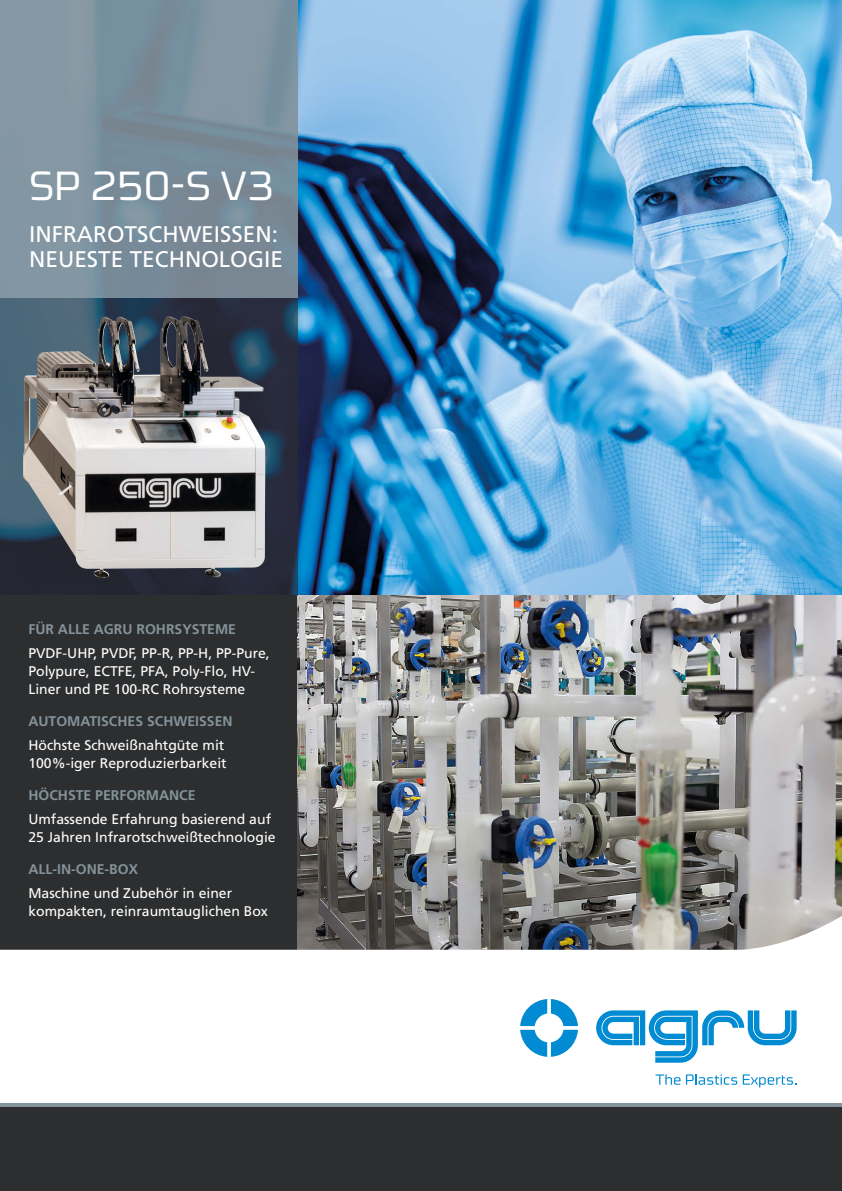
<style>
.page{position:relative;width:842px;height:1191px;background:#fff}
.page>*{position:absolute;margin:0;border:0;box-sizing:border-box;transform-origin:0 0}
.t1{font:300 41.1px "Cube Pro";letter-spacing:.005em;color:#fff}
.t2{font:22.6px/24.7px "Frutiger LT Std";color:#fff}
.t3{font:14px/18px "Frutiger LT Std";color:#fff}
.t4{font:700 14px "Frutiger LT Std";color:#83929b}
</style>
<div class="page">
<img style="left:298px;top:0;width:544px;height:595px">
<div style="left:0;top:595px;width:298px;height:427px;background:#2d2e2f"></div>
<img style="left:298px;top:595px;width:544px;height:316px">
<svg style="left:0;top:911px;width:842px;height:177px"></svg>
<div style="left:0;top:1106px;width:842px;height:85px;background:#2d2e2f"></div>
<hr style="left:0;top:1103px;width:842px;height:3px;background:#83929b">
<svg style="left:520px;top:999px;width:58px;height:57px"></svg>
<svg style="left:596px;top:1010px;width:201px;height:52px"></svg>
<svg style="left:655px;top:1074px;width:25px;height:10px"></svg>
<svg style="left:686px;top:1074px;width:51px;height:10px"></svg>
<svg style="left:743px;top:1074px;width:53px;height:13px"></svg>
<svg style="left:0;top:298px;width:298px;height:297px;background:#606770"></svg>
<img style="left:23px;top:316px;width:160px;height:158px">
<div style="left:0;top:0;width:298px;height:298px;background:linear-gradient(to right,#8296a3,#778a98)"></div>
<h1 class="t1" style="left:29px;top:163px;width:246px">SP 250-S V3</h1>
<h2 class="t2" style="left:29px;top:222px;width:255px">INFRAROTSCHWEISSEN:<br>NEUESTE TECHNOLOGIE</h2>
<p class="t4" style="left:28px;top:621px;width:209px">FÜR ALLE AGRU ROHRSYSTEME</p>
<p class="t3" style="left:28px;top:644px;width:243px">PVDF-UHP, PVDF, PP-R, PP-H, PP-Pure,<br>Polypure, ECTFE, PFA, Poly-Flo, HV-<br>Liner und PE 100-RC Rohrsysteme</p>
<p class="t4" style="left:28px;top:713px;width:206px">AUTOMATISCHES SCHWEISSEN</p>
<p class="t3" style="left:28px;top:736px;width:200px">Höchste Schweißnahtgüte mit<br>100%-iger Reproduzierbarkeit</p>
<p class="t4" style="left:28px;top:787px;width:169px">HÖCHSTE PERFORMANCE</p>
<p class="t3" style="left:28px;top:810px;width:249px">Umfassende Erfahrung basierend auf<br>25 Jahren Infrarotschweißtechnologie</p>
<p class="t4" style="left:28px;top:861px;width:111px">ALL-IN-ONE-BOX</p>
<p class="t3" style="left:28px;top:884px;width:241px">Maschine und Zubehör in einer kompakten, reinraumtauglichen Box</p>
</div>
